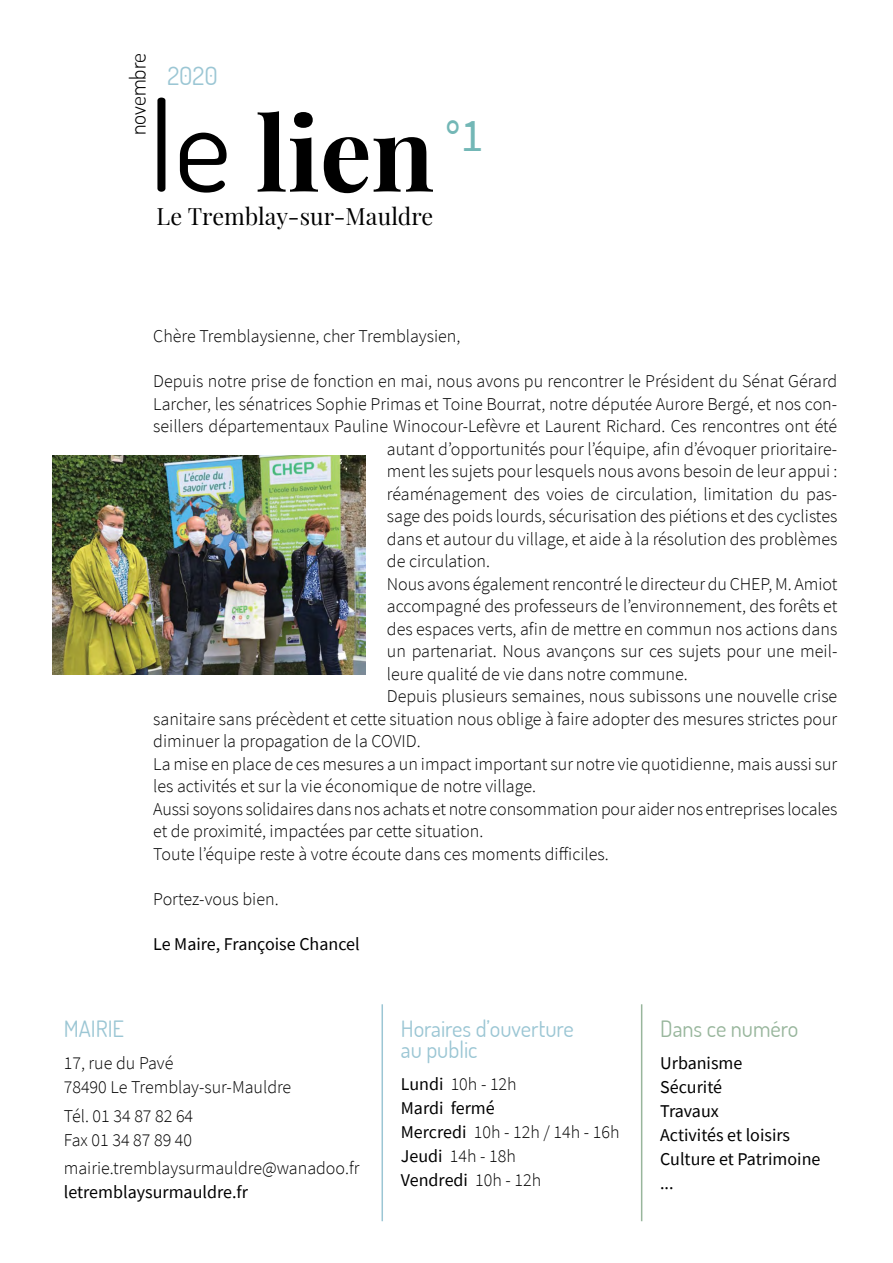
<style>
.page{position:relative;width:893px;height:1263px;background:#fff}
.page>*{position:absolute;margin:0;border:0;box-sizing:border-box;transform-origin:0 0}
.t1{font:700 102.9px "Playfair Display";color:#000}
.t2{font:25.05px "Dosis";color:#9bc6d4}
.t3{font:23.4px "Playfair Display";letter-spacing:.005em;color:#000}
.t4{font:22.5px/21px "Dosis";color:#9bc6d4}
.t5{font:22.5px "Dosis";color:#98b69c}
.t6{font:300 21.6px "Dosis";color:#000}
.t7{font:300 18px/24px "Source Sans Pro";color:#000}
.t8{font:18px/24px "Source Sans Pro";color:#000}
.s1{font-family:"Dosis";font-weight:400;font-size:123.45px}
.s2{font-weight:300}
</style>
<div class="page">
<img style="left:52px;top:456px;width:314px;height:218px">
<hr style="left:381px;top:1004px;width:2px;height:217px;background:#9bc6d4">
<hr style="left:641px;top:1004px;width:1px;height:217px;background:#98b69c">
<p class="t6" style="left:123px;top:135px;width:84px;rotate:-90deg">novembre</p>
<h2 class="t2" style="left:167px;top:58px;width:52px">2020</h2>
<h1 class="t1" style="left:149px;top:72px;width:337px"><span class="s1">le</span> lien <sup>°1</sup></h1>
<p class="t3" style="left:157px;top:198px;width:278px">Le Tremblay-sur-Mauldre</p>
<p class="t7" style="left:153px;top:324px;width:309px">Chère Tremblaysienne, cher Tremblaysien,</p>
<p class="t7" style="left:153px;top:369px;width:686px">Depuis notre prise de fonction en mai, nous avons pu rencontrer le Président du Sénat Gérard</p>
<p class="t7" style="left:153px;top:392px;width:685px">Larcher, les sénatrices Sophie Primas et Toine Bourrat, notre députée Aurore Bergé, et nos con-</p>
<p class="t7" style="left:153px;top:414px;width:686px">seillers départementaux Pauline Winocour-Lefèvre et Laurent Richard. Ces rencontres ont été</p>
<p class="t7" style="left:387px;top:437px;width:452px">autant d’opportunités pour l’équipe, afin d’évoquer prioritaire-</p>
<p class="t7" style="left:387px;top:459px;width:452px">ment les sujets pour lesquels nous avons besoin de leur appui :</p>
<p class="t7" style="left:387px;top:482px;width:452px">réaménagement des voies de circulation, limitation du pas-</p>
<p class="t7" style="left:387px;top:504px;width:452px">sage des poids lourds, sécurisation des piétions et des cyclistes</p>
<p class="t7" style="left:387px;top:527px;width:452px">dans et autour du village, et aide à la résolution des problèmes</p>
<p class="t7" style="left:387px;top:549px;width:105px">de circulation.</p>
<p class="t7" style="left:387px;top:572px;width:452px">Nous avons également rencontré le directeur du CHEP, M. Amiot</p>
<p class="t7" style="left:387px;top:594px;width:452px">accompagné des professeurs de l’environnement, des forêts et</p>
<p class="t7" style="left:387px;top:617px;width:452px">des espaces verts, afin de mettre en commun nos actions dans</p>
<p class="t7" style="left:387px;top:639px;width:452px">un partenariat. Nous avançons sur ces sujets pour une meil-</p>
<p class="t7" style="left:387px;top:662px;width:302px">leure qualité de vie dans notre commune.</p>
<p class="t7" style="left:387px;top:684px;width:452px">Depuis plusieurs semaines, nous subissons une nouvelle crise</p>
<p class="t7" style="left:153px;top:707px;width:686px">sanitaire sans précèdent et cette situation nous oblige à faire adopter des mesures strictes pour</p>
<p class="t7" style="left:153px;top:729px;width:269px">diminuer la propagation de la COVID.</p>
<p class="t7" style="left:153px;top:752px;width:686px">La mise en place de ces mesures a un impact important sur notre vie quotidienne, mais aussi sur</p>
<p class="t7" style="left:153px;top:774px;width:384px">les activités et sur la vie économique de notre village.</p>
<p class="t7" style="left:153px;top:797px;width:685px">Aussi soyons solidaires dans nos achats et notre consommation pour aider nos entreprises locales</p>
<p class="t7" style="left:153px;top:819px;width:332px">et de proximité, impactées par cette situation.</p>
<p class="t7" style="left:153px;top:842px;width:457px">Toute l’équipe reste à votre écoute dans ces moments difficiles.</p>
<p class="t7" style="left:153px;top:887px;width:127px">Portez-vous bien.</p>
<p class="t8" style="left:153px;top:932px;width:208px">Le Maire, Françoise Chancel</p>
<p class="t4" style="left:64px;top:1017px;width:62px">MAIRIE</p>
<p class="t7" style="left:64px;top:1051px;width:229px">17, rue du Pavé<br>78490 Le Tremblay-sur-Mauldre</p>
<p class="t7" style="left:64px;top:1104px;width:131px">Tél. 01 34 87 82 64<br>Fax 01 34 87 89 40</p>
<p class="t7" style="left:64px;top:1156px;width:297px">mairie.tremblaysurmauldre@wanadoo.fr</p>
<p class="t8" style="left:64px;top:1180px;width:186px">letremblaysurmauldre.fr</p>
<p class="t4" style="left:401px;top:1017px;width:174px">Horaires d’ouverture au public</p>
<p class="t8" style="left:401px;top:1072px;width:220px">Lundi <span class="s2">10h - 12h<br></span>Mardi fermé<br>Mercredi <span class="s2">10h - 12h / 14h - 16h<br></span>Jeudi <span class="s2">14h - 18h<br></span>Vendredi <span class="s2">10h - 12h</span></p>
<p class="t5" style="left:660px;top:1013px;width:140px">Dans ce numéro</p>
<p class="t8" style="left:660px;top:1051px;width:162px">Urbanisme<br>Sécurité<br>Travaux<br>Activités et loisirs<br>Culture et Patrimoine ...</p>
</div>
